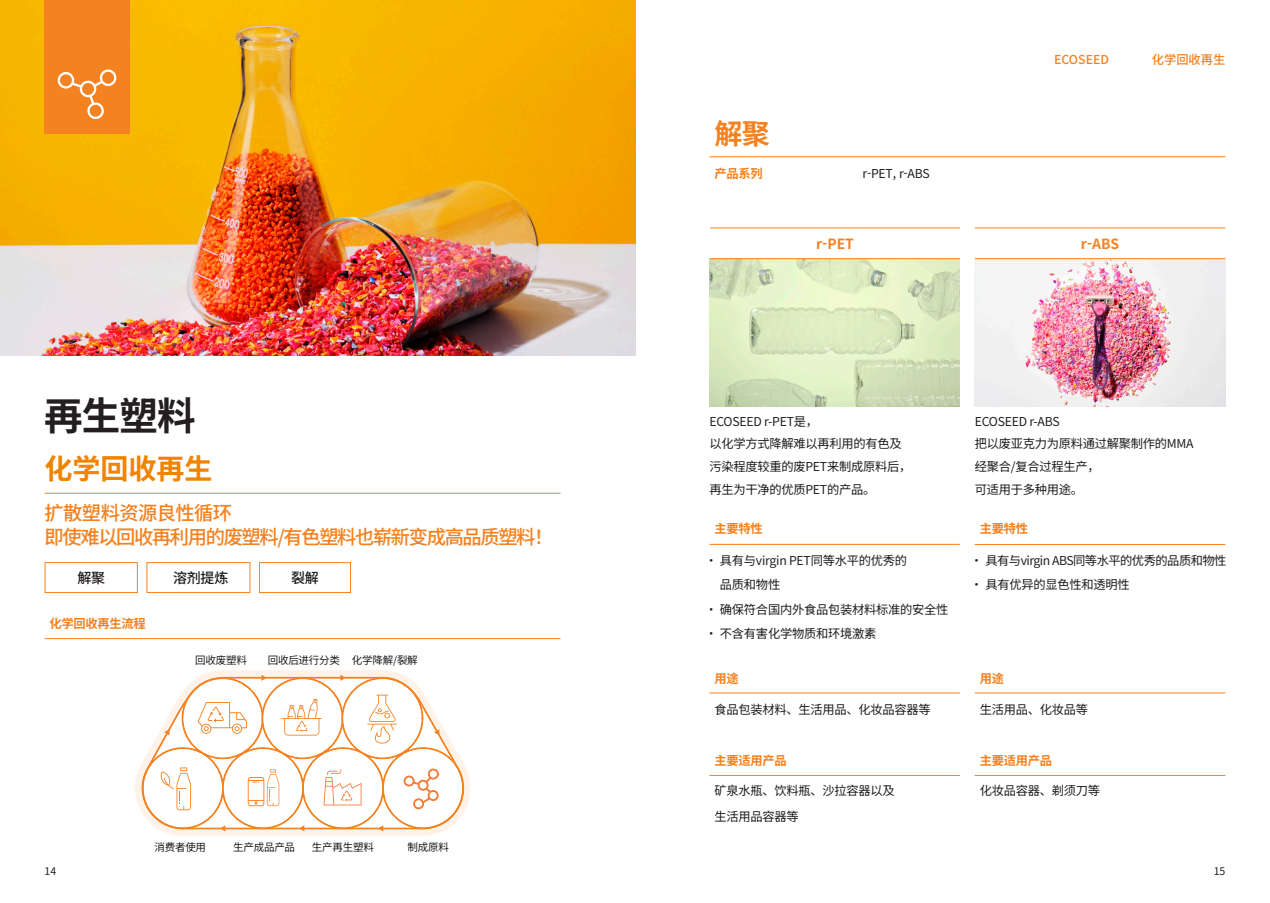
<style>
.page{position:relative;width:1270px;height:903px;background:#fff}
.page>*{position:absolute;margin:0;border:0;box-sizing:border-box;transform-origin:0 0}
.t1{font:700 38.5px "Noto Sans KR";color:#231f20}
.t2{font:700 28px "Noto Sans SC";color:#f08300}
.t3{font:700 28px "Noto Sans SC";color:#f58220}
.t4{font:500 19.25px "Noto Sans SC";letter-spacing:-.07em;color:#f58220}
.t5{font:500 19.25px "Noto Sans SC";letter-spacing:-.03em;color:#f58220}
.t6{font:700 14px "Noto Sans KR";color:#f58220}
.t7{font:500 14px "Noto Sans SC";letter-spacing:-.02em;color:#231f20}
.t8{font:12.25px/24.5px "Noto Sans SC";letter-spacing:-.02em;color:#231f20}
.단락_스타일_2{font:700 12.25px "Noto Sans SC";letter-spacing:-.02em;color:#f58220}
.t9{font:12.25px "Noto Sans SC";letter-spacing:-.04em;color:#231f20}
.t10{font:12.25px "Noto Sans KR";letter-spacing:-.02em;color:#231f20}
.t11{font:500 12.25px "Noto Sans KR";color:#f58220}
.t12{font:500 12.25px "Noto Sans SC";color:#f58220}
.t13{font:10.5px "Noto Sans SC";letter-spacing:-.02em;color:#231f20}
.t14{font:10.5px "Noto Sans KR";color:#231f20}
</style>
<div class="page">
<img style="left:709px;top:259px;width:251px;height:148px">
<img style="left:975px;top:259px;width:250px;height:148px">
<img style="left:0;top:0;width:635px;height:356px">
<div style="left:45px;top:0;width:85px;height:134px;background:#f58220"></div>
<svg style="left:57px;top:69px;width:60px;height:50px"></svg>
<div style="left:45px;top:562px;width:93px;height:31px;border:1px solid #f58220"></div>
<div style="left:146px;top:562px;width:104px;height:31px;border:1px solid #f58220"></div>
<div style="left:259px;top:562px;width:92px;height:31px;border:1px solid #f58220"></div>
<hr style="left:45px;top:638px;width:516px;height:1px;background:#f58220">
<hr style="left:45px;top:493px;width:516px;height:1px;background:#f58220">
<hr style="left:709px;top:156px;width:516px;height:1px;background:#f58220">
<hr style="left:710px;top:227px;width:250px;height:1px;background:#f58220">
<hr style="left:975px;top:227px;width:250px;height:1px;background:#f58220">
<hr style="left:710px;top:258px;width:250px;height:1px;background:#f58220">
<hr style="left:975px;top:258px;width:250px;height:1px;background:#f58220">
<hr style="left:709px;top:544px;width:251px;height:1px;background:#f58220">
<hr style="left:709px;top:692px;width:251px;height:1px;background:#f58220">
<hr style="left:975px;top:544px;width:250px;height:1px;background:#f58220">
<hr style="left:975px;top:692px;width:250px;height:1px;background:#f58220">
<hr style="left:709px;top:775px;width:251px;height:1px;background:#f58220">
<hr style="left:975px;top:775px;width:250px;height:1px;background:#f58220">
<svg style="left:135px;top:670px;width:335px;height:166px;fill:#fef5ee"></svg>
<svg style="left:142px;top:675px;width:323px;height:156px"></svg>
<p class="t3" style="left:714px;top:118px;width:57px">解聚</p>
<p class="단락_스타일_2" style="left:714px;top:166px;width:50px">产品系列</p>
<p class="t10" style="left:863px;top:166px;width:69px">r-PET, r-ABS</p>
<p class="t11" style="left:1054px;top:53px;width:56px">ECOSEED</p>
<p class="t12" style="left:1152px;top:53px;width:75px">化学回收再生</p>
<p class="t1" style="left:44px;top:394px;width:153px">再生塑料</p>
<p class="t2" style="left:45px;top:453px;width:170px">化学回收再生</p>
<p class="t5" style="left:45px;top:502px;width:189px">扩散塑料资源良性循环</p>
<p class="t4" style="left:45px;top:526px;width:510px">即使难以回收再利用的废塑料/有色塑料也崭新变成高品质塑料！</p>
<p class="t7" style="left:77px;top:570px;width:29px">解聚</p>
<p class="t7" style="left:173px;top:570px;width:57px">溶剂提炼</p>
<p class="t7" style="left:291px;top:570px;width:29px">裂解</p>
<p class="단락_스타일_2" style="left:50px;top:616px;width:98px">化学回收再生流程</p>
<p class="t13" style="left:195px;top:654px;width:53px">回收废塑料</p>
<p class="t13" style="left:268px;top:654px;width:74px">回收后进行分类</p>
<p class="t13" style="left:352px;top:654px;width:67px">化学降解/裂解</p>
<p class="t13" style="left:154px;top:841px;width:53px">消费者使用</p>
<p class="t13" style="left:233px;top:841px;width:63px">生产成品产品</p>
<p class="t13" style="left:312px;top:841px;width:63px">生产再生塑料</p>
<p class="t13" style="left:407px;top:841px;width:43px">制成原料</p>
<p class="t6" style="left:816px;top:236px;width:40px">r-PET</p>
<p class="t6" style="left:1081px;top:236px;width:40px">r-ABS</p>
<p class="t8" style="left:709px;top:409px;width:110px">ECOSEED r-PET是，</p>
<p class="t8" style="left:709px;top:432px;width:194px">以化学方式降解难以再利用的有色及</p>
<p class="t8" style="left:709px;top:455px;width:203px">污染程度较重的废PET来制成原料后，</p>
<p class="t8" style="left:709px;top:477px;width:167px">再生为干净的优质PET的产品。</p>
<p class="단락_스타일_2" style="left:714px;top:522px;width:50px">主要特性</p>
<p class="t8" style="left:720px;top:548px;width:188px;text-indent:-15px">• 具有与virgin PET同等水平的优秀的品质和物性</p>
<p class="t8" style="left:705px;top:597px;width:245px">• 确保符合国内外食品包装材料标准的安全性</p>
<p class="t8" style="left:705px;top:621px;width:173px">• 不含有害化学物质和环境激素</p>
<p class="단락_스타일_2" style="left:714px;top:671px;width:26px">用途</p>
<p class="t8" style="left:714px;top:697px;width:218px">食品包装材料、生活用品、化妆品容器等</p>
<p class="단락_스타일_2" style="left:714px;top:754px;width:74px">主要适用产品</p>
<p class="t8" style="left:714px;top:778px;width:182px">矿泉水瓶、饮料瓶、沙拉容器以及</p>
<p class="t8" style="left:714px;top:804px;width:86px">生活用品容器等</p>
<p class="t8" style="left:975px;top:409px;width:86px">ECOSEED r-ABS</p>
<p class="t8" style="left:975px;top:432px;width:220px">把以废亚克力为原料通过解聚制作的MMA</p>
<p class="t8" style="left:975px;top:455px;width:126px">经聚合/复合过程生产，</p>
<p class="t8" style="left:975px;top:477px;width:110px">可适用于多种用途。</p>
<p class="단락_스타일_2" style="left:980px;top:522px;width:50px">主要特性</p>
<p class="t9" style="left:970px;top:553px;width:258px">• 具有与virgin ABS同等水平的优秀的品质和物性</p>
<p class="t8" style="left:970px;top:572px;width:161px">• 具有优异的显色性和透明性</p>
<p class="단락_스타일_2" style="left:980px;top:671px;width:26px">用途</p>
<p class="t8" style="left:980px;top:697px;width:110px">生活用品、化妆品等</p>
<p class="단락_스타일_2" style="left:980px;top:754px;width:74px">主要适用产品</p>
<p class="t8" style="left:980px;top:778px;width:122px">化妆品容器、剃须刀等</p>
<p class="t14" style="left:45px;top:865px;width:13px">14</p>
<p class="t14" style="left:1214px;top:865px;width:13px">15</p>
</div>
